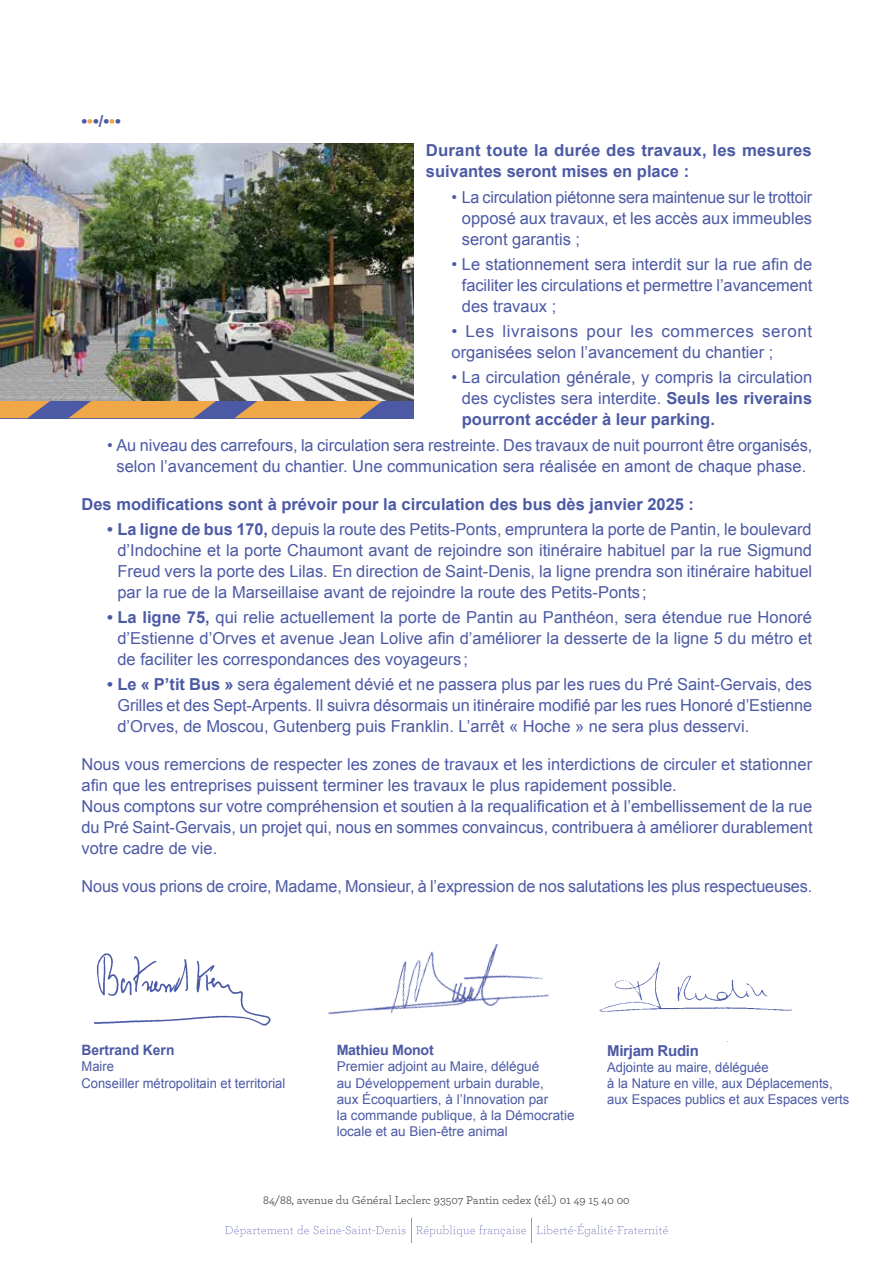
<style>
.page{position:relative;width:893px;height:1263px;background:#fff}
.page>*{position:absolute;margin:0;border:0;box-sizing:border-box;transform-origin:0 0}
.t1{font:16.5px/21px "Arial";color:#4c5aa5;text-align:justify}
.t2{font:700 16.5px/21px "Arial";color:#4c5aa5}
.t3{font:700 15px "Arial";letter-spacing:-.02em;color:#4c5aa5}
.t4{font:700 14.25px "Arial";letter-spacing:-.01em;color:#4c5aa5}
.t5{font:13.5px/16.2px "Arial";color:#4c5aa5}
.t6{font:13.5px/16.2px "Arial";color:#4c5aa5;scale:.96 1}
.t7{font:12px "Archer";color:#3c3c3b}
.s1{color:#f0a747}
.s2{font-weight:700}
</style>
<div class="page">
<svg style="left:225px;top:1218px;width:443px;height:24px"></svg>
<img style="left:94px;top:953px;width:177px;height:73px">
<img style="left:599px;top:962px;width:193px;height:50px">
<img style="left:328px;top:943px;width:221px;height:72px">
<svg style="left:0;top:401px;width:401px;height:17px;background:#c29161"></svg>
<img style="left:0;top:143px;width:413px;height:258px">
<p class="t2" style="left:82px;top:111px;width:41px">•<span class="s1">•</span>•/•<span class="s1">•</span>•</p>
<p class="t2" style="left:426px;top:141px;width:387px">Durant toute la durée des travaux, les mesures suivantes seront mises en place :</p>
<p class="t1" style="left:462px;top:186px;width:352px;text-indent:-10px">• La circulation piétonne sera maintenue sur le trottoir opposé aux travaux, et les accès aux immeubles seront garantis ;</p>
<p class="t1" style="left:462px;top:254px;width:352px;text-indent:-10px">• Le stationnement sera interdit sur la rue afin de faciliter les circulations et permettre l’avancement des travaux ;</p>
<p class="t1" style="left:451px;top:321px;width:362px">• Les livraisons pour les commerces seront organisées selon l’avancement du chantier ;</p>
<p class="t1" style="left:462px;top:367px;width:352px;text-indent:-10px">• La circulation générale, y compris la circulation des cyclistes sera interdite. <span class="s2">Seuls les riverains pourront accéder à leur parking.</span></p>
<p class="t1" style="left:107px;top:434px;width:707px;text-align:center">• Au niveau des carrefours, la circulation sera restreinte. Des travaux de nuit pourront être organisés, selon l’avancement du chantier. Une communication sera réalisée en amont de chaque phase.</p>
<p class="t2" style="left:82px;top:494px;width:614px">Des modifications sont à prévoir pour la circulation des bus dès janvier 2025 :</p>
<p class="t1" style="left:117px;top:519px;width:696px;text-indent:-10px"><span class="s2">• La ligne de bus 170,</span> depuis la route des Petits-Ponts, empruntera la porte de Pantin, le boulevard d’Indochine et la porte Chaumont avant de rejoindre son itinéraire habituel par la rue Sigmund Freud vers la porte des Lilas. En direction de Saint-Denis, la ligne prendra son itinéraire habituel par la rue de la Marseillaise avant de rejoindre la route des Petits-Ponts ;</p>
<p class="t1" style="left:117px;top:607px;width:696px;text-indent:-10px"><span class="s2">• La ligne 75,</span> qui relie actuellement la porte de Pantin au Panthéon, sera étendue rue Honoré d’Estienne d’Orves et avenue Jean Lolive afin d’améliorer la desserte de la ligne 5 du métro et de faciliter les correspondances des voyageurs ;</p>
<p class="t1" style="left:117px;top:674px;width:696px;text-indent:-10px"><span class="s2">• Le « P’tit Bus »</span> sera également dévié et ne passera plus par les rues du Pré Saint-Gervais, des Grilles et des Sept-Arpents. Il suivra désormais un itinéraire modifié par les rues Honoré d’Estienne d’Orves, de Moscou, Gutenberg puis Franklin. L’arrêt « Hoche » ne sera plus desservi.</p>
<p class="t1" style="left:82px;top:754px;width:733px;text-align:left">Nous vous remercions de respecter les zones de travaux et les interdictions de circuler et stationner afin que les entreprises puissent terminer les travaux le plus rapidement possible.<br>Nous comptons sur votre compréhension et soutien à la requalification et à l’embellissement de la rue du Pré Saint-Gervais, un projet qui, nous en sommes convaincus, contribuera à améliorer durablement votre cadre de vie.</p>
<p class="t1" style="left:82px;top:876px;width:732px">Nous vous prions de croire, Madame, Monsieur, à l’expression de nos salutations les plus respectueuses.</p>
<p class="t4" style="left:82px;top:1041px;width:94px">Bertrand Kern</p>
<p class="t6" style="left:82px;top:1058px;width:214px">Maire<br>Conseiller métropolitain et territorial</p>
<p class="t4" style="left:337px;top:1041px;width:99px">Mathieu Monot</p>
<p class="t5" style="left:337px;top:1058px;width:239px">Premier adjoint au Maire, délégué<br>au Développement urbain durable,<br>aux Écoquartiers, à l’Innovation par<br>la commande publique, à la Démocratie locale et au Bien-être animal</p>
<p class="t3" style="left:607px;top:1040px;width:93px">Mirjam Rudin</p>
<p class="t6" style="left:607px;top:1059px;width:254px">Adjointe au maire, déléguée<br>à la Nature en ville, aux Déplacements, aux Espaces publics et aux Espaces verts</p>
<p class="t7" style="left:263px;top:1191px;width:368px">84/88, avenue du Général Leclerc 93507 Pantin cedex (tél.) 01 49 15 40 00</p>
</div>
